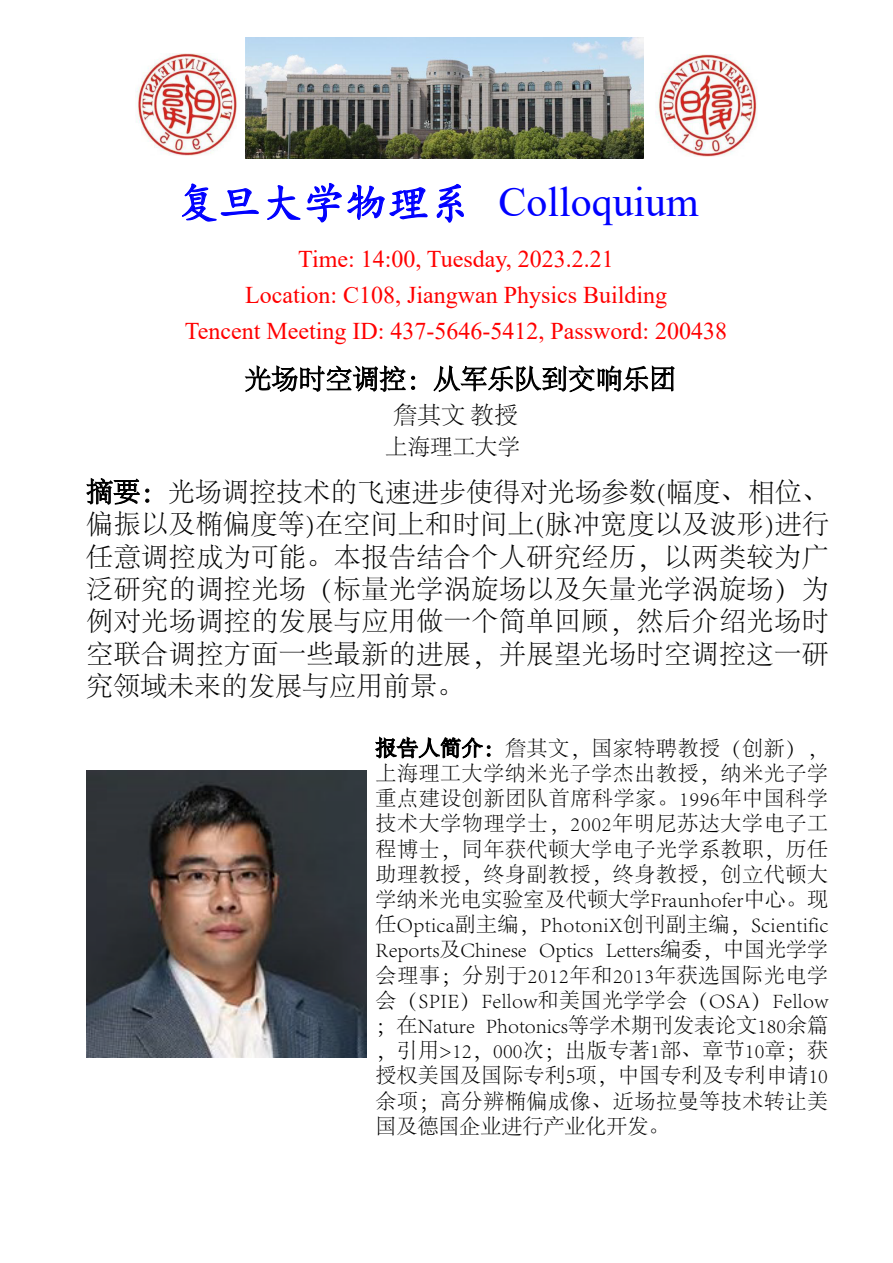
<style>
.page{position:relative;width:893px;height:1263px;background:#fff}
.page>*{position:absolute;margin:0;border:0;box-sizing:border-box;transform-origin:0 0}
.t1{font:42px "Times New Roman";color:#00f}
.t2{font:300 27px/32.4px "Adobe Song Std";letter-spacing:.02em;color:#000;text-align:justify}
.t3{font:300 27px "Adobe Song Std";color:#000}
.t4{font:24px/36px "Times New Roman";color:#f00;text-align:center}
.t5{font:300 24px "Adobe Song Std";color:#000}
.t6{font:300 22.5px "Adobe Song Std";color:#000}
.t7{font:300 21px/25.2px "Adobe Song Std";letter-spacing:.005em;color:#000;text-align:justify}
.s1{font-family:"Kai Ti"}
</style>
<div class="page">
<svg style="left:375px;top:736px;width:116px;height:23px"></svg>
<img style="left:136px;top:54px;width:101px;height:101px">
<img style="left:246px;top:37px;width:398px;height:121px">
<img style="left:656px;top:55px;width:101px;height:102px">
<svg style="left:182px;top:183px;width:77px;height:39px"></svg>
<svg style="left:267px;top:183px;width:161px;height:40px"></svg>
<svg style="left:436px;top:183px;width:28px;height:40px"></svg>
<svg style="left:86px;top:478px;width:63px;height:27px"></svg>
<img style="left:87px;top:770px;width:279px;height:288px">
<svg style="left:244px;top:365px;width:171px;height:27px"></svg>
<svg style="left:433px;top:365px;width:242px;height:28px"></svg>
<h1 class="t1" style="left:176px;top:173px;width:524px"><span class="s1">复旦大学物理系</span> Colloquium</h1>
<p class="t4" style="left:185px;top:240px;width:544px">Time: 14:00, Tuesday, 2023.2.21<br>Location: C108, Jiangwan Physics Building<br>Tencent Meeting ID: 437-5646-5412, Password: 200438</p>
<p class="t3" style="left:244px;top:365px;width:434px">光场时空调控：从军乐队到交响乐团</p>
<p class="t5" style="left:393px;top:402px;width:126px">詹其文 教授</p>
<p class="t6" style="left:385px;top:435px;width:136px">上海理工大学</p>
<p class="t2" style="left:86px;top:477px;width:744px">摘要：光场调控技术的飞速进步使得对光场参数(幅度、相位、偏振以及椭偏度等)在空间上和时间上(脉冲宽度以及波形)进行任意调控成为可能。本报告结合个人研究经历，以两类较为广泛研究的调控光场（标量光学涡旋场以及矢量光学涡旋场）为例对光场调控的发展与应用做一个简单回顾，然后介绍光场时空联合调控方面一些最新的进展，并展望光场时空调控这一研究领域未来的发展与应用前景。</p>
<p class="t7" style="left:376px;top:736px;width:454px">报告人简介：詹其文，国家特聘教授（创新），上海理工大学纳米光子学杰出教授，纳米光子学重点建设创新团队首席科学家。1996年中国科学技术大学物理学士，2002年明尼苏达大学电子工程博士，同年获代顿大学电子光学系教职，历任助理教授，终身副教授，终身教授，创立代顿大学纳米光电实验室及代顿大学Fraunhofer中心。现任Optica副主编，PhotoniX创刊副主编，Scientific Reports及Chinese Optics Letters编委，中国光学学会理事；分别于2012年和2013年获选国际光电学会（SPIE）Fellow和美国光学学会（OSA）Fellow；在Nature Photonics等学术期刊发表论文180余篇，引用&gt;12，000次；出版专著1部、章节10章；获授权美国及国际专利5项，中国专利及专利申请10余项；高分辨椭偏成像、近场拉曼等技术转让美国及德国企业进行产业化开发。</p>
</div>
